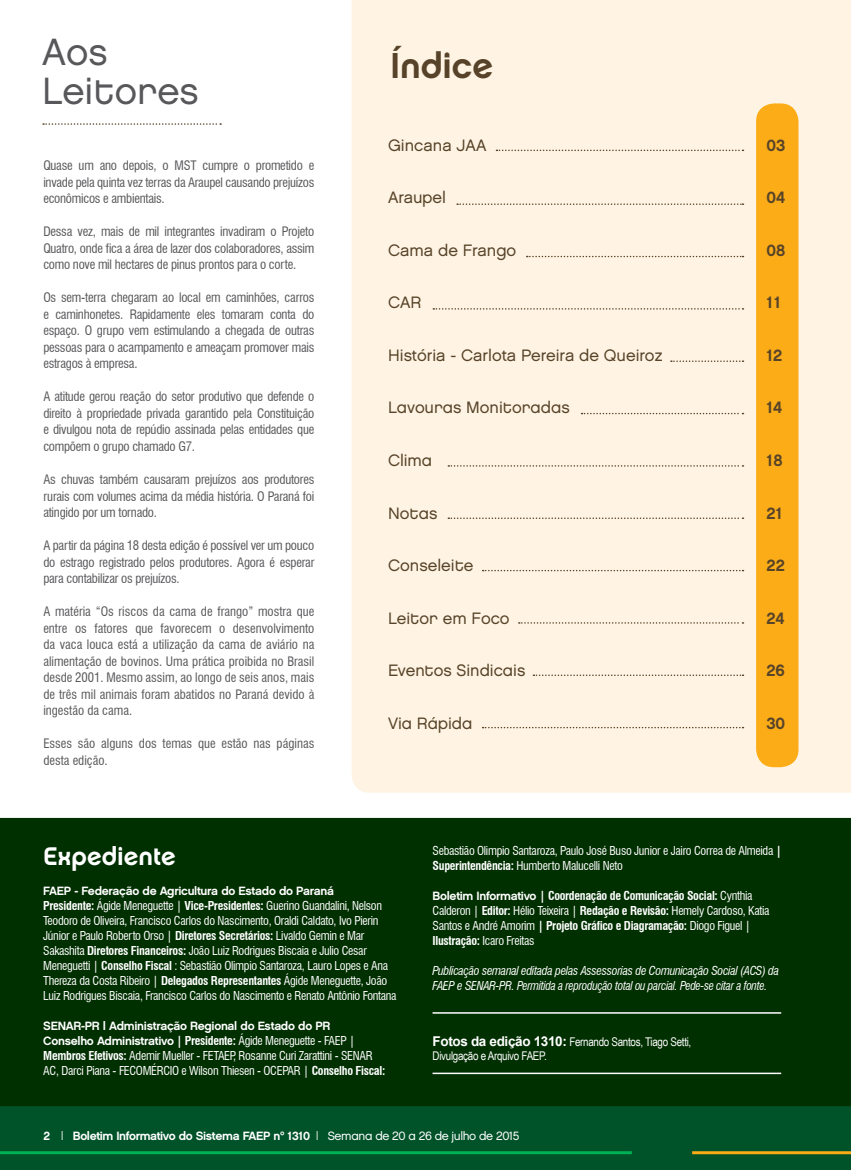
<style>
.page{position:relative;width:851px;height:1170px;background:#fff}
.page>*{position:absolute;margin:0;border:0;box-sizing:border-box;transform-origin:0 0}
.t1{font:37.95px/39.2px "Chalet London Nineteen Eighty";color:#58585b}
.t2{font:36px "Chalet New York Nineteen Seventy";color:#574329}
.t3{font:25.5px "Chalet New York Nineteen Seventy";color:#fff}
.t4{font:16.5px "Chalet London Nineteen Eighty";color:#574329}
.t5{font:16.5px "Chalet London Nineteen Sixty";color:#574329}
.t6{font:16.5px "Chalet New York Nineteen Sixty";color:#574329}
.t7{font:condensed 12.75px/16.5px "Swiss 721 BT";letter-spacing:-.02em;color:#58585b;text-align:justify}
.t8{font:condensed 12.75px/16.5px "Swiss 721 BT";color:#58585b}
.t9{font:condensed 12px/15px "Swiss 721 BT";letter-spacing:-.025em;color:#fff}
.t10{font:12px/15px "Chalet New York Nineteen Sixty";letter-spacing:-.025em;color:#fff}
.t11{font:700 condensed 12px/15px "Swiss 721 BT";letter-spacing:-.025em;color:#fff}
.t12{font:italic condensed 12px/15px "Swiss 721 BT";letter-spacing:-.025em;color:#fff}
.t13{font:12px/14.4px "Arial Narrow";letter-spacing:-.025em;color:#fff}
.s1{font-weight:700}
.s2{font-family:"Swiss 721 BT";font-weight:700;font-stretch:condensed}
.s3{font-family:"Swiss 721 BT";font-stretch:condensed}
.s4{font-family:"Chalet New York Nineteen Sixty";font-weight:400;font-stretch:normal}
.s5{font-weight:400}
.s6{font-family:"Arial";font-weight:700;font-size:13.5px}
.s7{font-family:"Chalet London Nineteen Eighty"}
</style>
<div class="page">
<div style="left:0;top:1106px;width:850px;height:63px;background:#005229"></div>
<hr style="left:0;top:1151px;width:631px;height:3px;background:#00b055">
<hr style="left:692px;top:1151px;width:158px;height:3px;background:#fbac17">
<div style="left:351px;top:0;width:499px;height:792px;background:#fff4e3"></div>
<div style="left:0;top:817px;width:850px;height:289px;background:#002f00"></div>
<svg style="left:43px;top:123px;width:178px;height:2px"></svg>
<hr style="left:432px;top:1012px;width:349px;height:1px;background:#fff">
<hr style="left:432px;top:1072px;width:349px;height:1px;background:#fff">
<div style="left:756px;top:103px;width:42px;height:664px;background:#fbac17;border-radius:18px"></div>
<svg style="left:482px;top:726px;width:261px;height:2px"></svg>
<svg style="left:533px;top:674px;width:210px;height:2px"></svg>
<svg style="left:518px;top:622px;width:225px;height:1px"></svg>
<svg style="left:482px;top:570px;width:261px;height:1px"></svg>
<svg style="left:448px;top:517px;width:295px;height:2px"></svg>
<svg style="left:448px;top:465px;width:295px;height:1px"></svg>
<svg style="left:581px;top:413px;width:162px;height:1px"></svg>
<svg style="left:670px;top:360px;width:73px;height:2px"></svg>
<svg style="left:433px;top:308px;width:310px;height:1px"></svg>
<svg style="left:526px;top:256px;width:217px;height:1px"></svg>
<svg style="left:457px;top:203px;width:286px;height:2px"></svg>
<svg style="left:496px;top:150px;width:247px;height:1px"></svg>
<h1 class="t1" style="left:42px;top:32px;width:158px">Aos<br>Leitores</h1>
<p class="t7" style="left:43px;top:157px;width:272px">Quase um ano depois, o MST cumpre o prometido e invade pela quinta vez terras da Araupel causando prejuízos econômicos e ambientais.</p>
<p class="t7" style="left:43px;top:223px;width:272px">Dessa vez, mais de mil integrantes invadiram o Projeto Quatro, onde fica a área de lazer dos colaboradores, assim como nove mil hectares de pinus prontos para o corte.</p>
<p class="t7" style="left:43px;top:289px;width:272px">Os sem-terra chegaram ao local em caminhões, carros e caminhonetes. Rapidamente eles tomaram conta do espaço. O grupo vem estimulando a chegada de outras pessoas para o acampamento e ameaçam promover mais estragos à empresa.</p>
<p class="t7" style="left:43px;top:388px;width:272px">A atitude gerou reação do setor produtivo que defende o direito à propriedade privada garantido pela Constituição e divulgou nota de repúdio assinada pelas entidades que compõem o grupo chamado G7.</p>
<p class="t7" style="left:43px;top:471px;width:272px">As chuvas também causaram prejuízos aos produtores rurais com volumes acima da média história. O Paraná foi atingido por um tornado.</p>
<p class="t7" style="left:43px;top:537px;width:272px">A partir da página 18 desta edição é possível ver um pouco do estrago registrado pelos produtores. Agora é esperar para contabilizar os prejuízos.</p>
<p class="t7" style="left:43px;top:603px;width:272px">A matéria “Os riscos da cama de frango” mostra que entre os fatores que favorecem o desenvolvimento da vaca louca está a utilização da cama de aviário na alimentação de bovinos. Uma prática proibida no Brasil desde 2001. Mesmo assim, ao longo de seis anos, mais de três mil animais foram abatidos no Paraná devido à ingestão da cama.</p>
<p class="t8" style="left:43px;top:735px;width:272px">Esses são alguns dos temas que estão nas páginas desta edição.</p>
<h2 class="t2" style="left:390px;top:43px;width:104px">Índice</h2>
<p class="t5" style="left:388px;top:135px;width:100px">Gincana JAA</p>
<p class="t6" style="left:766px;top:135px;width:20px">03</p>
<p class="t5" style="left:388px;top:187px;width:59px">Araupel</p>
<p class="t6" style="left:766px;top:187px;width:20px">04</p>
<p class="t5" style="left:388px;top:240px;width:130px">Cama de Frango</p>
<p class="t6" style="left:766px;top:240px;width:20px">08</p>
<p class="t5" style="left:388px;top:292px;width:35px">CAR</p>
<p class="t6" style="left:766px;top:292px;width:16px">11</p>
<p class="t5" style="left:388px;top:345px;width:276px">História - Carlota Pereira de Queiroz</p>
<p class="t6" style="left:766px;top:345px;width:18px">12</p>
<p class="t4" style="left:388px;top:397px;width:183px">Lavouras Monitoradas</p>
<p class="t6" style="left:766px;top:397px;width:18px">14</p>
<p class="t4" style="left:388px;top:450px;width:46px">Clima</p>
<p class="t6" style="left:766px;top:450px;width:18px">18</p>
<p class="t4" style="left:388px;top:502px;width:51px">Notas</p>
<p class="t6" style="left:766px;top:502px;width:18px">21</p>
<p class="t4" style="left:388px;top:555px;width:87px">Conseleite</p>
<p class="t6" style="left:766px;top:555px;width:20px">22</p>
<p class="t4" style="left:388px;top:607px;width:123px">Leitor em Foco</p>
<p class="t6" style="left:766px;top:607px;width:20px">24</p>
<p class="t4" style="left:388px;top:660px;width:139px">Eventos Sindicais</p>
<p class="t6" style="left:766px;top:660px;width:20px">26</p>
<p class="t4" style="left:388px;top:712px;width:86px">Via Rápida</p>
<p class="t6" style="left:766px;top:712px;width:20px">30</p>
<h3 class="t3" style="left:43px;top:840px;width:134px">Expediente</h3>
<p class="t10" style="left:43px;top:883px;width:292px">FAEP - Federação de Agricultura do Estado do Paraná</p>
<p class="t9" style="left:43px;top:898px;width:355px"><span class="s1">Presidente:</span> Ágide Meneguette | <span class="s1">Vice-Presidentes:</span> Guerino Guandalini, Nelson Teodoro de Oliveira, Francisco Carlos do Nascimento, Oraldi Caldato, Ivo Pierin Júnior e Paulo Roberto Orso | <span class="s1">Diretores Secretários:</span> Livaldo Gemin e Mar Sakashita <span class="s1">Diretores Financeiros:</span> João Luiz Rodrigues Biscaia e Julio Cesar Meneguetti | <span class="s1">Conselho Fiscal</span> : Sebastião Olimpio Santaroza, Lauro Lopes e Ana Thereza da Costa Ribeiro | <span class="s1">Delegados Representantes</span> Ágide Meneguette, João Luiz Rodrigues Biscaia, Francisco Carlos do Nascimento e Renato Antônio Fontana</p>
<p class="t10" style="left:43px;top:1018px;width:313px">SENAR-PR | Administração Regional do Estado do PR<br>Conselho Administrativo <span class="s2">| Presidente:</span> <span class="s3">Ágide Meneguette - FAEP |</span></p>
<p class="t9" style="left:43px;top:1048px;width:343px"><span class="s1">Membros Efetivos:</span> Ademir Mueller - FETAEP, Rosanne Curi Zarattini - SENAR<br>AC, Darci Piana - FECOMÉRCIO e Wilson Thiesen - OCEPAR | <span class="s1">Conselho Fiscal:</span></p>
<p class="t9" style="left:432px;top:843px;width:350px">Sebastião Olimpio Santaroza, Paulo José Buso Junior e Jairo Correa de Almeida <span class="s1">|<br>Superintendência:</span> Humberto Malucelli Neto</p>
<p class="t11" style="left:432px;top:888px;width:338px"><span class="s4">Boletim Informativo</span> | Coordenação de Comunicação Social: <span class="s5">Cynthia Calderon |</span> Editor: <span class="s5">Hélio Teixeira |</span> Redação e Revisão: <span class="s5">Hemely Cardoso, Katia Santos e André Amorim</span> | Projeto Gráfico e Diagramação: <span class="s5">Diogo Figuel | </span>Ilustração: <span class="s5">Icaro Freitas</span></p>
<p class="t12" style="left:432px;top:963px;width:348px">Publicação semanal editada pelas Assessorias de Comunicação Social (ACS) da<br>FAEP e SENAR-PR. Permitida a reprodução total ou parcial. Pede-se citar a fonte.</p>
<p class="t13" style="left:432px;top:1033px;width:260px"><span class="s6">Fotos da edição 1310:</span> Fernando Santos, Tiago Setti,<br>Divulgação e Arquivo FAEP.</p>
<p class="t10" style="left:43px;top:1128px;width:477px">2 | Boletim Informativo do Sistema FAEP nº 1310 | <span class="s7">Semana de 20 a 26 de julho de 2015</span></p>
</div>
